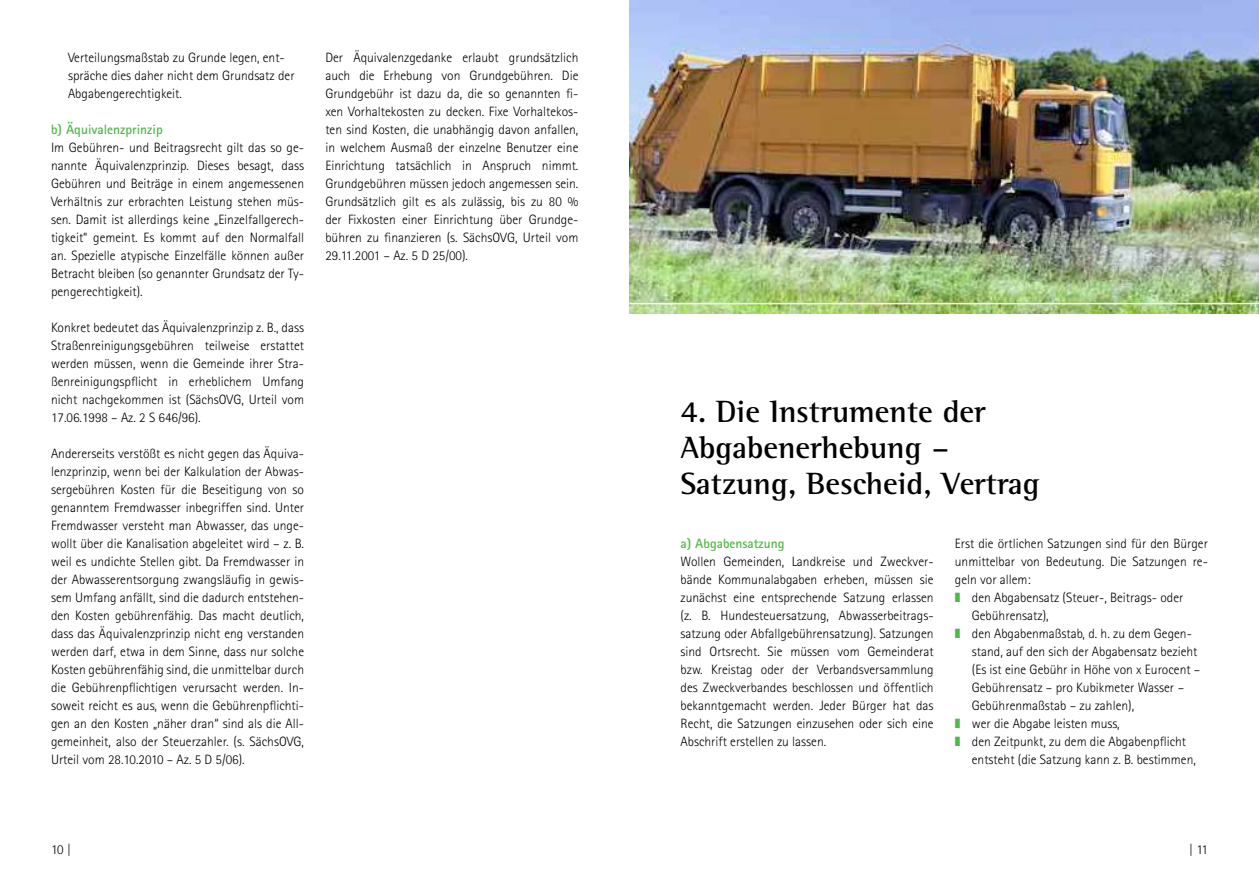
<style>
.page{position:relative;width:1259px;height:893px;background:#fff}
.page>*{position:absolute;margin:0;border:0;box-sizing:border-box;transform-origin:0 0}
.t1{font:700 31.5px/36px "Rotis Semi Serif";color:#000}
.t2{font:300 13.5px/18px "Rotis Sans Serif";color:#000;text-align:justify}
.t3{font:700 13.5px "Rotis Sans Serif";color:#50b848}
.s1{color:#50b848}
</style>
<div class="page">
<img style="left:629px;top:0;width:630px;height:314px">
<hr style="left:629px;top:303px;width:630px;height:1px;background:#fff">
<p class="t2" style="left:68px;top:48px;width:228px;text-align:left">Verteilungsmaßstab zu Grunde legen, ent&shy;spräche dies daher nicht dem Grundsatz der<br>Abgabengerechtigkeit.</p>
<p class="t3" style="left:51px;top:120px;width:113px">b) Äquivalenzprinzip</p>
<p class="t2" style="left:51px;top:138px;width:255px">Im Gebühren- und Beitragsrecht gilt das so ge&shy;nannte Äquivalenzprinzip. Dieses besagt, dass Gebühren und Beiträge in einem angemessenen Verhältnis zur erbrachten Leistung stehen müs&shy;sen. Damit ist allerdings keine „Einzelfallgerech&shy;tigkeit“ gemeint. Es kommt auf den Normalfall an. Spezielle atypische Einzelfälle können außer Betracht bleiben (so genannter Grundsatz der Ty&shy;pengerechtigkeit).</p>
<p class="t2" style="left:51px;top:318px;width:255px">Konkret bedeutet das Äquivalenzprinzip z. B., dass Straßenreinigungsgebühren teilweise erstattet werden müssen, wenn die Gemeinde ihrer Stra&shy;ßenreinigungspflicht in erheblichem Umfang nicht nachgekommen ist (SächsOVG, Urteil vom 17.06.1998 – Az. 2 S 646/96).</p>
<p class="t2" style="left:51px;top:444px;width:255px">Andererseits verstößt es nicht gegen das Äquiva&shy;lenzprinzip, wenn bei der Kalkulation der Abwas&shy;sergebühren Kosten für die Beseitigung von so genanntem Fremdwasser inbegriffen sind. Unter Fremdwasser versteht man Abwasser, das unge&shy;wollt über die Kanalisation abgeleitet wird – z. B. weil es undichte Stellen gibt. Da Fremdwasser in der Abwasserentsorgung zwangsläufig in gewis&shy;sem Umfang anfällt, sind die dadurch entstehen&shy;den Kosten gebührenfähig. Das macht deutlich, dass das Äquivalenzprinzip nicht eng verstanden werden darf, etwa in dem Sinne, dass nur solche Kosten gebührenfähig sind, die unmittelbar durch die Gebührenpflichtigen verursacht werden. In&shy;soweit reicht es aus, wenn die Gebührenpflichti&shy;gen an den Kosten „näher dran“ sind als die All&shy;gemeinheit, also der Steuerzahler. (s. SächsOVG, Urteil vom 28.10.2010 – Az. 5 D 5/06).</p>
<p class="t2" style="left:325px;top:48px;width:255px">Der Äquivalenzgedanke erlaubt grundsätzlich auch die Erhebung von Grundgebühren. Die Grundgebühr ist dazu da, die so genannten fi&shy;xen Vorhaltekosten zu decken. Fixe Vorhaltekos&shy;ten sind Kosten, die unabhängig davon anfallen, in welchem Ausmaß der einzelne Benutzer eine Einrichtung tatsächlich in Anspruch nimmt.<br>Grundgebühren müssen jedoch angemessen sein.<br>Grundsätzlich gilt es als zulässig, bis zu 80 % der Fixkosten einer Einrichtung über Grundge&shy;bühren zu finanzieren (s. SächsOVG, Urteil vom 29.11.2001 – Az. 5 D 25/00).</p>
<h1 class="t1" style="left:680px;top:393px;width:361px">4. Die Instrumente der<br>Abgabenerhebung –<br>Satzung, Bescheid, Vertrag</h1>
<p class="t3" style="left:680px;top:535px;width:105px">a) Abgabensatzung</p>
<p class="t2" style="left:680px;top:552px;width:255px">Wollen Gemeinden, Landkreise und Zweckver&shy;bände Kommunalabgaben erheben, müssen sie zunächst eine entsprechende Satzung erlassen (z. B. Hundesteuersatzung, Abwasserbeitrags&shy;satzung oder Abfallgebührensatzung). Satzungen sind Ortsrecht. Sie müssen vom Gemeinderat bzw. Kreistag oder der Verbandsversammlung des Zweckverbandes beschlossen und öffentlich bekanntgemacht werden. Jeder Bürger hat das Recht, die Satzungen einzusehen oder sich eine Abschrift erstellen zu lassen.</p>
<p class="t2" style="left:955px;top:534px;width:254px">Erst die örtlichen Satzungen sind für den Bürger</p>
<p class="t2" style="left:955px;top:552px;width:254px">unmittelbar von Bedeutung. Die Satzungen re-</p>
<p class="t2" style="left:955px;top:570px;width:77px">geln vor allem:</p>
<p class="t2" style="left:955px;top:588px;width:230px"><span class="s1">❚</span> den Abgabensatz (Steuer-, Beitrags- oder</p>
<p class="t2" style="left:972px;top:606px;width:78px">Gebührensatz),</p>
<p class="t2" style="left:955px;top:624px;width:238px"><span class="s1">❚</span> den Abgabenmaßstab, d. h. zu dem Gegen-</p>
<p class="t2" style="left:972px;top:642px;width:227px">stand, auf den sich der Abgabensatz bezieht</p>
<p class="t2" style="left:972px;top:660px;width:230px">(Es ist eine Gebühr in Höhe von x Eurocent –</p>
<p class="t2" style="left:972px;top:678px;width:214px">Gebührensatz – pro Kubikmeter Wasser –</p>
<p class="t2" style="left:972px;top:696px;width:164px">Gebührenmaßstab – zu zahlen),</p>
<p class="t2" style="left:955px;top:714px;width:166px"><span class="s1">❚</span> wer die Abgabe leisten muss,</p>
<p class="t2" style="left:955px;top:732px;width:233px"><span class="s1">❚</span> den Zeitpunkt, zu dem die Abgabenpflicht</p>
<p class="t2" style="left:972px;top:750px;width:225px">entsteht (die Satzung kann z. B. bestimmen,</p>
<p class="t2" style="left:51px;top:840px;width:22px">10 |</p>
<p class="t2" style="left:1188px;top:840px;width:21px">| 11</p>
</div>
